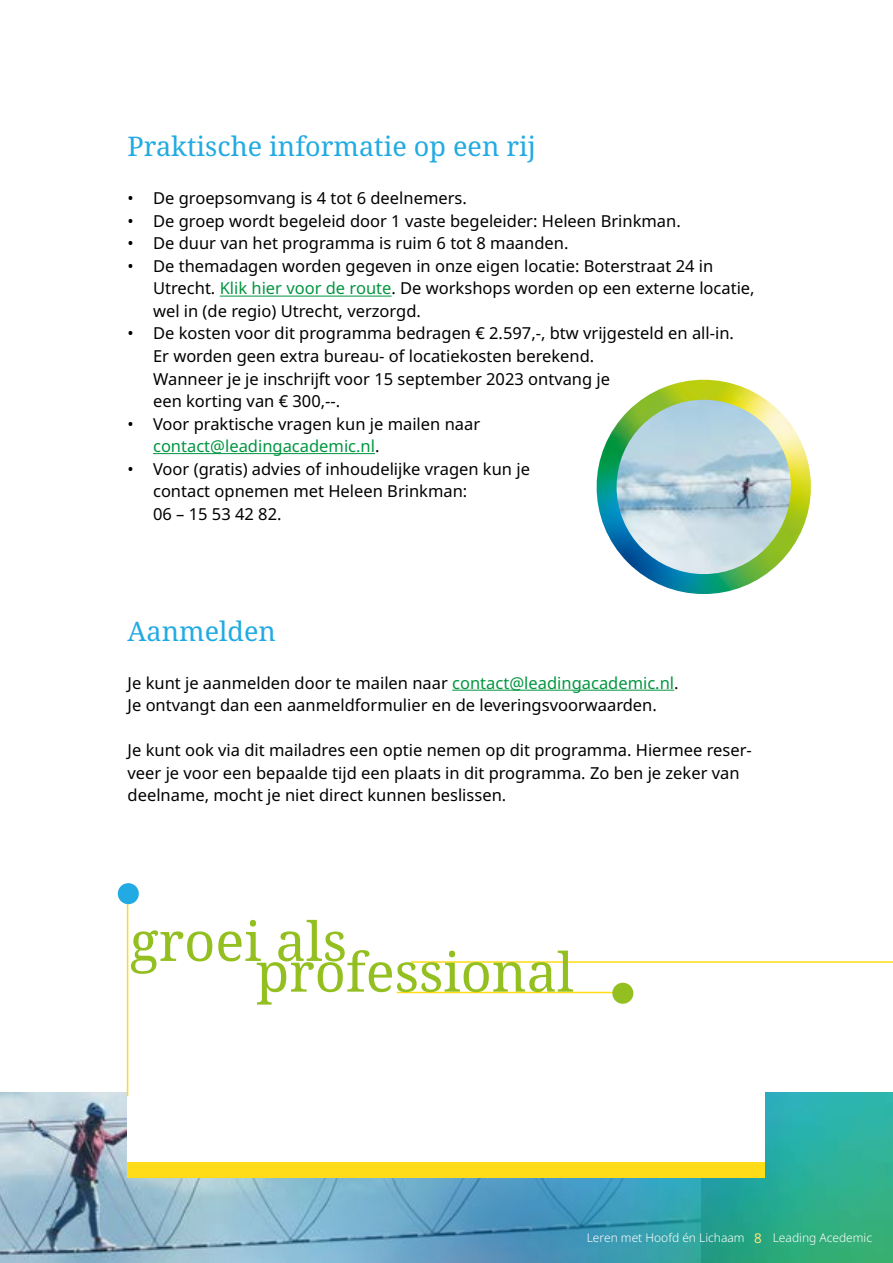
<style>
.page{position:relative;width:893px;height:1263px;background:#fff}
.page>*{position:absolute;margin:0;border:0;box-sizing:border-box;transform-origin:0 0}
.t1{font:54px "Noto Serif";color:#93c020}
.t2{font:27px "Noto Serif";color:#22aae2}
.t3{font:16.5px/22.5px "Noto Sans";color:#000}
.t4{font:13.5px "Noto Sans";color:#ffe577}
.t5{font:300 12px "Noto Sans";color:#fff}
.s1{color:#009540}
</style>
<div class="page">
<svg style="left:701px;top:1093px;width:192px;height:170px"></svg>
<img style="left:0;top:1093px;width:701px;height:170px">
<div style="left:128px;top:128px;width:637px;height:1034px;background:#fff"></div>
<hr style="left:220px;top:296px;width:171px;height:1px;background:#009540">
<hr style="left:153px;top:453px;width:222px;height:1px;background:#009540">
<hr style="left:452px;top:690px;width:222px;height:1px;background:#009540">
<img style="left:596px;top:380px;width:215px;height:214px">
<img style="left:617px;top:400px;width:174px;height:174px;border-radius:87px">
<div style="left:128px;top:1162px;width:637px;height:16px;background:#ffdb18"></div>
<hr style="left:411px;top:961px;width:482px;height:2px;background:#ffdb18">
<hr style="left:127px;top:894px;width:1px;height:202px;background:#ffdb18">
<hr style="left:397px;top:992px;width:226px;height:1px;background:#ffdb18">
<div style="left:118px;top:883px;width:21px;height:21px;background:#22aae2;border-radius:50%"></div>
<div style="left:612px;top:983px;width:21px;height:21px;background:#93c020;border-radius:50%"></div>
<h2 class="t2" style="left:128px;top:128px;width:410px">Praktische informatie op een rij</h2>
<p class="t3" style="left:128px;top:187px;width:341px">• De groepsomvang is 4 tot 6 deelnemers.</p>
<p class="t3" style="left:128px;top:210px;width:555px">• De groep wordt begeleid door 1 vaste begeleider: Heleen Brinkman.</p>
<p class="t3" style="left:128px;top:232px;width:442px">• De duur van het programma is ruim 6 tot 8 maanden.</p>
<p class="t3" style="left:153px;top:255px;width:603px;text-indent:-26px">• De themadagen worden gegeven in onze eigen locatie: Boterstraat 24 in<br>Utrecht. <span class="s1">Klik hier voor de route</span>. De workshops worden op een externe locatie, wel in (de regio) Utrecht, verzorgd.</p>
<p class="t3" style="left:153px;top:323px;width:582px;text-indent:-26px">• De kosten voor dit programma bedragen € 2.597,-, btw vrijgesteld en all-in.<br>Er worden geen extra bureau- of locatiekosten berekend.<br>Wanneer je je inschrijft voor 15 september 2023 ontvang je<br>een korting van € 300,--.</p>
<p class="t3" style="left:153px;top:413px;width:329px;text-indent:-26px">• Voor praktische vragen kun je mailen naar <span class="s1">contact@leadingacademic.nl</span>.</p>
<p class="t3" style="left:153px;top:458px;width:378px;text-indent:-26px">• Voor (gratis) advies of inhoudelijke vragen kun je contact opnemen met Heleen Brinkman:<br>06 – 15 53 42 82.</p>
<h2 class="t2" style="left:128px;top:612px;width:150px">Aanmelden</h2>
<p class="t3" style="left:128px;top:671px;width:553px">Je kunt je aanmelden door te mailen naar <span class="s1">contact@leadingacademic.nl</span>.<br>Je ontvangt dan een aanmeldformulier en de leveringsvoorwaarden.</p>
<p class="t3" style="left:128px;top:739px;width:626px">Je kunt ook via dit mailadres een optie nemen op dit programma. Hiermee reser&shy;veer je voor een bepaalde tijd een plaats in dit programma. Zo ben je zeker van deelname, mocht je niet direct kunnen beslissen.</p>
<h1 class="t1" style="left:130px;top:904px;width:219px">groei als</h1>
<h1 class="t1" style="left:256px;top:935px;width:319px">professional</h1>
<p class="t5" style="left:587px;top:1230px;width:159px">Leren met Hoofd én Lichaam</p>
<p class="t5" style="left:773px;top:1230px;width:101px">Leading Acedemic</p>
<p class="t4" style="left:754px;top:1230px;width:9px">8</p>
</div>
